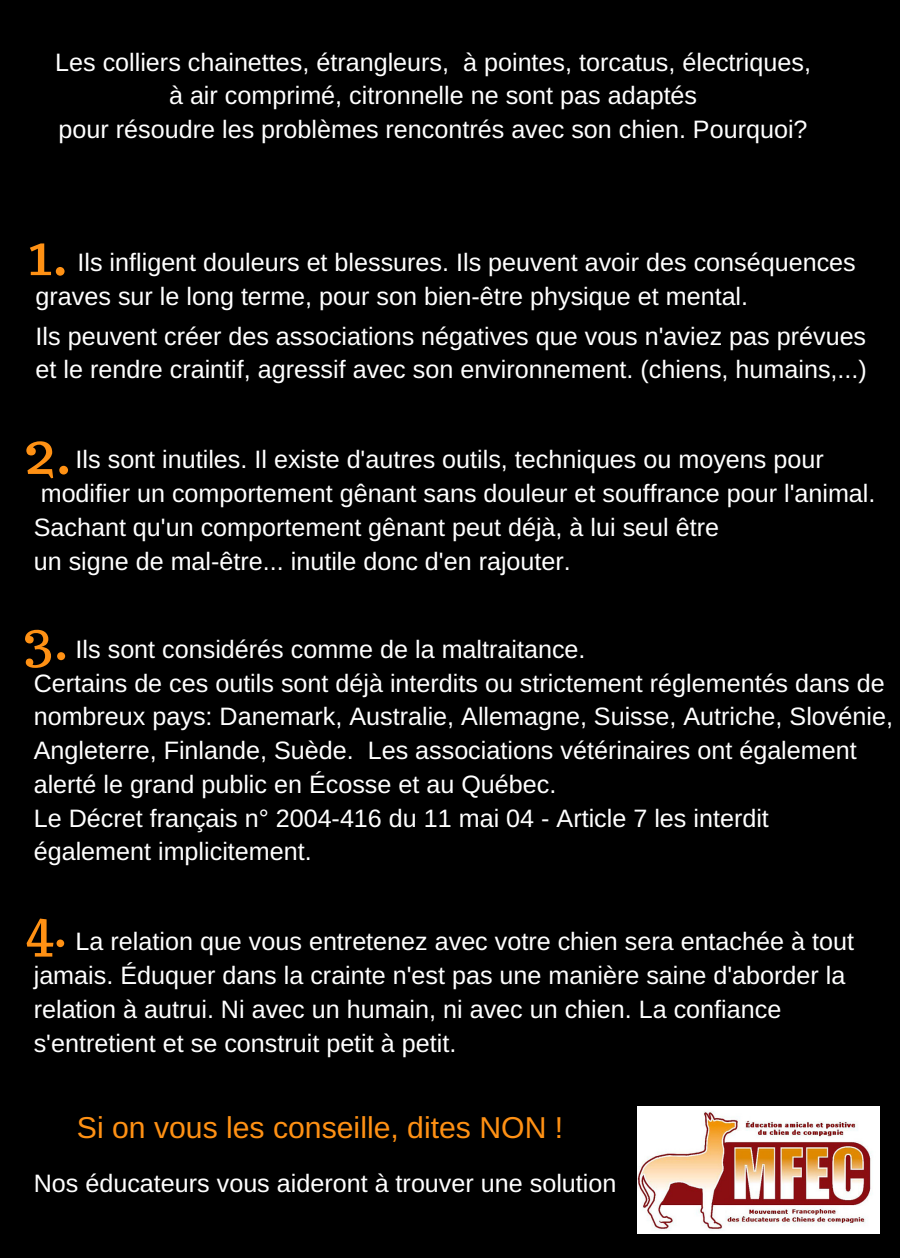
<style>
.page{position:relative;width:900px;height:1258px;background:#000}
.page>*{position:absolute;margin:0;border:0;box-sizing:border-box;transform-origin:0 0}
.t1{font:60.5px "Trocchi";color:#ff9114}
.t2{font:55.25px "Trocchi";color:#ff9114}
.t3{font:52.75px "Trocchi";color:#ff9114}
.t4{font:30.25px "Arimo";color:#ff9114}
.t5{font:25.25px/33.8px "Arimo";color:#fff}
</style>
<div class="page">
<img style="left:638px;top:1106px;width:241px;height:127px">
<p class="t5" style="left:55px;top:45px;width:757px;text-align:center">Les colliers chainettes, étrangleurs, à pointes, torcatus, électriques, à air comprimé, citronnelle ne sont pas adaptés<br>pour résoudre les problèmes rencontrés avec son chien. Pourquoi?</p>
<h1 class="t1" style="left:27px;top:213px;width:43px">1.</h1>
<p class="t5" style="left:36px;top:246px;width:822px;text-indent:42px">Ils infligent douleurs et blessures. Ils peuvent avoir des conséquences graves sur le long terme, pour son bien-être physique et mental.</p>
<p class="t5" style="left:36px;top:319px;width:833px">Ils peuvent créer des associations négatives que vous n'aviez pas prévues et le rendre craintif, agressif avec son environnement. (chiens, humains,...)</p>
<h1 class="t1" style="left:24px;top:412px;width:50px">2.</h1>
<p class="t5" style="left:34px;top:442px;width:843px;text-indent:42px">Ils sont inutiles. Il existe d'autres outils, techniques ou moyens pour modifier un comportement gênant sans douleur et souffrance pour l'animal.<br>Sachant qu'un comportement gênant peut déjà, à lui seul être<br>un signe de mal-être... inutile donc d'en rajouter.</p>
<h2 class="t2" style="left:23px;top:603px;width:47px">3.</h2>
<p class="t5" style="left:34px;top:632px;width:861px;text-indent:42px">Ils sont considérés comme de la maltraitance.<br>Certains de ces outils sont déjà interdits ou strictement réglementés dans de nombreux pays: Danemark, Australie, Allemagne, Suisse, Autriche, Slovénie, Angleterre, Finlande, Suède. Les associations vétérinaires ont également alerté le grand public en Écosse et au Québec.<br>Le Décret français n° 2004-416 du 11 mai 04 - Article 7 les interdit<br>également implicitement.</p>
<h3 class="t3" style="left:24px;top:893px;width:45px">4.</h3>
<p class="t5" style="left:34px;top:924px;width:822px;text-indent:42px">La relation que vous entretenez avec votre chien sera entachée à tout jamais. Éduquer dans la crainte n'est pas une manière saine d'aborder la relation à autrui. Ni avec un humain, ni avec un chien. La confiance s'entretient et se construit petit à petit.</p>
<p class="t4" style="left:77px;top:1110px;width:488px">Si on vous les conseille, dites NON !</p>
<p class="t5" style="left:34px;top:1166px;width:584px">Nos éducateurs vous aideront à trouver une solution</p>
</div>
